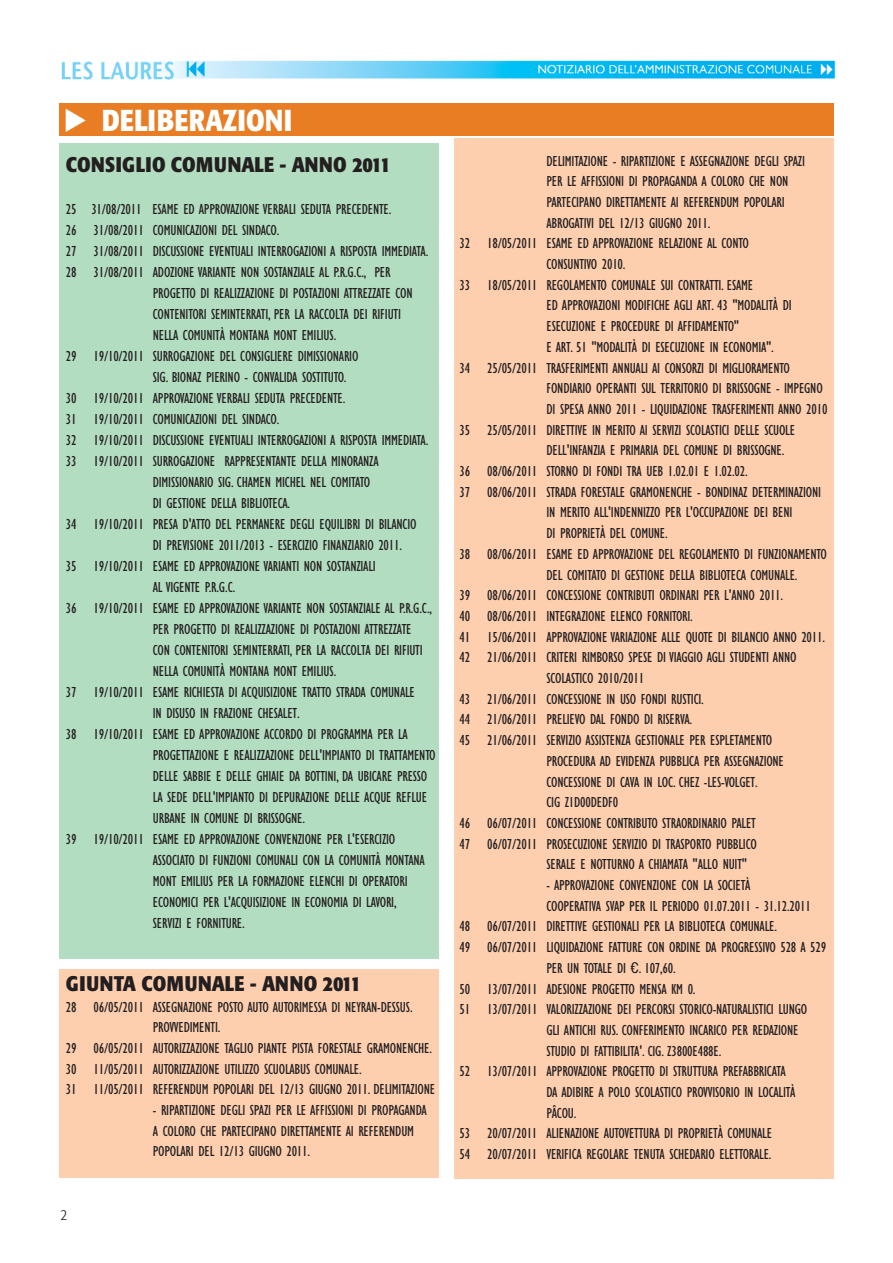
<style>
.page{position:relative;width:893px;height:1263px;background:#fff}
.page>*{position:absolute;margin:0;border:0;box-sizing:border-box;transform-origin:0 0}
.t1{font:700 30px "Formata";letter-spacing:.005em;color:#fff;scale:.85 1}
.t2{font:700 condensed 21px "Formata";letter-spacing:.01em;color:#231f20}
.t3{font:condensed 15px/20.7px "Gill Sans";letter-spacing:-.015em;color:#231f20}
.t4{font:300 condensed 15px "Formata";color:#231f20}
.s1{font-family:"Microsoft Sans Serif";font-stretch:normal}
</style>
<div class="page">
<img style="left:61px;top:60px;width:775px;height:20px">
<div style="left:454px;top:138px;width:379px;height:1041px;background:#fdcfaf"></div>
<div style="left:59px;top:143px;width:379px;height:815px;background:#b3ddc0"></div>
<div style="left:59px;top:970px;width:379px;height:208px;background:#fdcfaf"></div>
<div style="left:59px;top:104px;width:774px;height:32px;background:#e87d23"></div>
<h1 class="t1" style="left:102px;top:107px;width:226px">DELIBERAZIONI</h1>
<h2 class="t2" style="left:66px;top:156px;width:326px">CONSIGLIO COMUNALE - ANNO 2011</h2>
<p class="t3" style="left:66px;top:200px;width:327px">25 31/08/2011 ESAME ED APPROVAZIONE VERBALI SEDUTA PRECEDENTE.</p>
<p class="t3" style="left:66px;top:221px;width:215px">26 31/08/2011 COMUNICAZIONI DEL SINDACO.</p>
<p class="t3" style="left:66px;top:242px;width:364px">27 31/08/2011 DISCUSSIONE EVENTUALI INTERROGAZIONI A RISPOSTA IMMEDIATA.</p>
<p class="t3" style="left:66px;top:263px;width:326px">28 31/08/2011 ADOZIONE VARIANTE NON SOSTANZIALE AL P.R.G.C., PER</p>
<p class="t3" style="left:153px;top:284px;width:261px">PROGETTO DI REALIZZAZIONE DI POSTAZIONI ATTREZZATE CON</p>
<p class="t3" style="left:153px;top:305px;width:249px">CONTENITORI SEMINTERRATI, PER LA RACCOLTA DEI RIFIUTI</p>
<p class="t3" style="left:153px;top:326px;width:185px">NELLA COMUNITÀ MONTANA MONT EMILIUS.</p>
<p class="t3" style="left:66px;top:347px;width:294px">29 19/10/2011 SURROGAZIONE DEL CONSIGLIERE DIMISSIONARIO</p>
<p class="t3" style="left:153px;top:368px;width:195px">SIG. BIONAZ PIERINO - CONVALIDA SOSTITUTO.</p>
<p class="t3" style="left:66px;top:389px;width:281px">30 19/10/2011 APPROVAZIONE VERBALI SEDUTA PRECEDENTE.</p>
<p class="t3" style="left:66px;top:410px;width:215px">31 19/10/2011 COMUNICAZIONI DEL SINDACO.</p>
<p class="t3" style="left:66px;top:431px;width:364px">32 19/10/2011 DISCUSSIONE EVENTUALI INTERROGAZIONI A RISPOSTA IMMEDIATA.</p>
<p class="t3" style="left:66px;top:452px;width:314px">33 19/10/2011 SURROGAZIONE RAPPRESENTANTE DELLA MINORANZA</p>
<p class="t3" style="left:153px;top:473px;width:219px">DIMISSIONARIO SIG. CHAMEN MICHEL NEL COMITATO</p>
<p class="t3" style="left:153px;top:494px;width:139px">DI GESTIONE DELLA BIBLIOTECA.</p>
<p class="t3" style="left:66px;top:515px;width:352px">34 19/10/2011 PRESA D'ATTO DEL PERMANERE DEGLI EQUILIBRI DI BILANCIO</p>
<p class="t3" style="left:153px;top:536px;width:251px">DI PREVISIONE 2011/2013 - ESERCIZIO FINANZIARIO 2011.</p>
<p class="t3" style="left:66px;top:557px;width:311px">35 19/10/2011 ESAME ED APPROVAZIONE VARIANTI NON SOSTANZIALI</p>
<p class="t3" style="left:153px;top:578px;width:84px">AL VIGENTE P.R.G.C.</p>
<p class="t3" style="left:66px;top:599px;width:368px">36 19/10/2011 ESAME ED APPROVAZIONE VARIANTE NON SOSTANZIALE AL P.R.G.C.,</p>
<p class="t3" style="left:153px;top:620px;width:260px">PER PROGETTO DI REALIZZAZIONE DI POSTAZIONI ATTREZZATE</p>
<p class="t3" style="left:153px;top:641px;width:271px">CON CONTENITORI SEMINTERRATI, PER LA RACCOLTA DEI RIFIUTI</p>
<p class="t3" style="left:153px;top:662px;width:185px">NELLA COMUNITÀ MONTANA MONT EMILIUS.</p>
<p class="t3" style="left:66px;top:683px;width:351px">37 19/10/2011 ESAME RICHIESTA DI ACQUISIZIONE TRATTO STRADA COMUNALE</p>
<p class="t3" style="left:153px;top:704px;width:148px">IN DISUSO IN FRAZIONE CHESALET.</p>
<p class="t3" style="left:66px;top:725px;width:343px">38 19/10/2011 ESAME ED APPROVAZIONE ACCORDO DI PROGRAMMA PER LA</p>
<p class="t3" style="left:153px;top:746px;width:284px">PROGETTAZIONE E REALIZZAZIONE DELL'IMPIANTO DI TRATTAMENTO</p>
<p class="t3" style="left:153px;top:767px;width:276px">DELLE SABBIE E DELLE GHIAIE DA BOTTINI, DA UBICARE PRESSO</p>
<p class="t3" style="left:153px;top:788px;width:276px">LA SEDE DELL'IMPIANTO DI DEPURAZIONE DELLE ACQUE REFLUE</p>
<p class="t3" style="left:153px;top:809px;width:154px">URBANE IN COMUNE DI BRISSOGNE.</p>
<p class="t3" style="left:66px;top:830px;width:331px">39 19/10/2011 ESAME ED APPROVAZIONE CONVENZIONE PER L'ESERCIZIO</p>
<p class="t3" style="left:153px;top:851px;width:273px">ASSOCIATO DI FUNZIONI COMUNALI CON LA COMUNITÀ MONTANA</p>
<p class="t3" style="left:153px;top:872px;width:256px">MONT EMILIUS PER LA FORMAZIONE ELENCHI DI OPERATORI</p>
<p class="t3" style="left:153px;top:893px;width:245px">ECONOMICI PER L'ACQUISIZIONE IN ECONOMIA DI LAVORI,</p>
<p class="t3" style="left:153px;top:914px;width:93px">SERVIZI E FORNITURE.</p>
<h2 class="t2" style="left:66px;top:975px;width:297px">GIUNTA COMUNALE - ANNO 2011</h2>
<p class="t3" style="left:66px;top:998px;width:348px">28 06/05/2011 ASSEGNAZIONE POSTO AUTO AUTORIMESSA DI NEYRAN-DESSUS.</p>
<p class="t3" style="left:153px;top:1019px;width:69px">PROVVEDIMENTI.</p>
<p class="t3" style="left:66px;top:1039px;width:368px">29 06/05/2011 AUTORIZZAZIONE TAGLIO PIANTE PISTA FORESTALE GRAMONENCHE.</p>
<p class="t3" style="left:66px;top:1060px;width:297px">30 11/05/2011 AUTORIZZAZIONE UTILIZZO SCUOLABUS COMUNALE.</p>
<p class="t3" style="left:66px;top:1081px;width:371px">31 11/05/2011 REFERENDUM POPOLARI DEL 12/13 GIUGNO 2011. DELIMITAZIONE</p>
<p class="t3" style="left:153px;top:1101px;width:275px">- RIPARTIZIONE DEGLI SPAZI PER LE AFFISSIONI DI PROPAGANDA<br>A COLORO CHE PARTECIPANO DIRETTAMENTE AI REFERENDUM<br>POPOLARI DEL 12/13 GIUGNO 2011.</p>
<p class="t4" style="left:61px;top:1208px;width:8px">2</p>
<p class="t3" style="left:546px;top:152px;width:260px">DELIMITAZIONE - RIPARTIZIONE E ASSEGNAZIONE DEGLI SPAZI</p>
<p class="t3" style="left:546px;top:173px;width:243px">PER LE AFFISSIONI DI PROPAGANDA A COLORO CHE NON</p>
<p class="t3" style="left:546px;top:193px;width:240px">PARTECIPANO DIRETTAMENTE AI REFERENDUM POPOLARI</p>
<p class="t3" style="left:546px;top:214px;width:165px">ABROGATIVI DEL 12/13 GIUGNO 2011.</p>
<p class="t3" style="left:459px;top:235px;width:291px">32 18/05/2011 ESAME ED APPROVAZIONE RELAZIONE AL CONTO</p>
<p class="t3" style="left:546px;top:255px;width:80px">CONSUNTIVO 2010.</p>
<p class="t3" style="left:459px;top:276px;width:295px">33 18/05/2011 REGOLAMENTO COMUNALE SUI CONTRATTI. ESAME</p>
<p class="t3" style="left:546px;top:297px;width:247px">ED APPROVAZIONI MODIFICHE AGLI ART. 43 "MODALITÀ DI</p>
<p class="t3" style="left:546px;top:317px;width:194px">ESECUZIONE E PROCEDURE DI AFFIDAMENTO"</p>
<p class="t3" style="left:546px;top:338px;width:229px">E ART. 51 "MODALITÀ DI ESECUZIONE IN ECONOMIA".</p>
<p class="t3" style="left:459px;top:359px;width:332px">34 25/05/2011 TRASFERIMENTI ANNUALI AI CONSORZI DI MIGLIORAMENTO</p>
<p class="t3" style="left:546px;top:380px;width:278px">FONDIARIO OPERANTI SUL TERRITORIO DI BRISSOGNE - IMPEGNO</p>
<p class="t3" style="left:546px;top:400px;width:282px">DI SPESA ANNO 2011 - LIQUIDAZIONE TRASFERIMENTI ANNO 2010</p>
<p class="t3" style="left:459px;top:421px;width:337px">35 25/05/2011 DIRETTIVE IN MERITO AI SERVIZI SCOLASTICI DELLE SCUOLE</p>
<p class="t3" style="left:546px;top:442px;width:239px">DELL'INFANZIA E PRIMARIA DEL COMUNE DI BRISSOGNE.</p>
<p class="t3" style="left:459px;top:462px;width:290px">36 08/06/2011 STORNO DI FONDI TRA UEB 1.02.01 E 1.02.02.</p>
<p class="t3" style="left:459px;top:483px;width:363px">37 08/06/2011 STRADA FORESTALE GRAMONENCHE - BONDINAZ DETERMINAZIONI</p>
<p class="t3" style="left:546px;top:504px;width:247px">IN MERITO ALL'INDENNIZZO PER L'OCCUPAZIONE DEI BENI</p>
<p class="t3" style="left:546px;top:524px;width:123px">DI PROPRIETÀ DEL COMUNE.</p>
<p class="t3" style="left:459px;top:545px;width:369px">38 08/06/2011 ESAME ED APPROVAZIONE DEL REGOLAMENTO DI FUNZIONAMENTO</p>
<p class="t3" style="left:546px;top:566px;width:253px">DEL COMITATO DI GESTIONE DELLA BIBLIOTECA COMUNALE.</p>
<p class="t3" style="left:459px;top:587px;width:325px">39 08/06/2011 CONCESSIONE CONTRIBUTI ORDINARI PER L'ANNO 2011.</p>
<p class="t3" style="left:459px;top:607px;width:235px">40 08/06/2011 INTEGRAZIONE ELENCO FORNITORI.</p>
<p class="t3" style="left:459px;top:628px;width:367px">41 15/06/2011 APPROVAZIONE VARIAZIONE ALLE QUOTE DI BILANCIO ANNO 2011.</p>
<p class="t3" style="left:459px;top:649px;width:338px">42 21/06/2011 CRITERI RIMBORSO SPESE DI VIAGGIO AGLI STUDENTI ANNO</p>
<p class="t3" style="left:546px;top:669px;width:99px">SCOLASTICO 2010/2011</p>
<p class="t3" style="left:459px;top:690px;width:246px">43 21/06/2011 CONCESSIONE IN USO FONDI RUSTICI.</p>
<p class="t3" style="left:459px;top:711px;width:234px">44 21/06/2011 PRELIEVO DAL FONDO DI RISERVA.</p>
<p class="t3" style="left:459px;top:731px;width:314px">45 21/06/2011 SERVIZIO ASSISTENZA GESTIONALE PER ESPLETAMENTO</p>
<p class="t3" style="left:546px;top:752px;width:239px">PROCEDURA AD EVIDENZA PUBBLICA PER ASSEGNAZIONE</p>
<p class="t3" style="left:546px;top:773px;width:213px">CONCESSIONE DI CAVA IN LOC. CHEZ -LES-VOLGET.</p>
<p class="t3" style="left:546px;top:794px;width:73px">CIG Z1D00DEDF0</p>
<p class="t3" style="left:459px;top:814px;width:298px">46 06/07/2011 CONCESSIONE CONTRIBUTO STRAORDINARIO PALET</p>
<p class="t3" style="left:459px;top:835px;width:299px">47 06/07/2011 PROSECUZIONE SERVIZIO DI TRASPORTO PUBBLICO</p>
<p class="t3" style="left:546px;top:856px;width:202px">SERALE E NOTTURNO A CHIAMATA "ALLO NUIT"</p>
<p class="t3" style="left:546px;top:876px;width:205px">- APPROVAZIONE CONVENZIONE CON LA SOCIETÀ</p>
<p class="t3" style="left:546px;top:897px;width:266px">COOPERATIVA SVAP PER IL PERIODO 01.07.2011 - 31.12.2011</p>
<p class="t3" style="left:459px;top:918px;width:319px">48 06/07/2011 DIRETTIVE GESTIONALI PER LA BIBLIOTECA COMUNALE.</p>
<p class="t3" style="left:459px;top:938px;width:368px">49 06/07/2011 LIQUIDAZIONE FATTURE CON ORDINE DA PROGRESSIVO 528 A 529</p>
<p class="t3" style="left:546px;top:959px;width:131px">PER UN TOTALE DI <span class="s1">€</span>. 107,60.</p>
<p class="t3" style="left:459px;top:980px;width:238px">50 13/07/2011 ADESIONE PROGETTO MENSA KM 0.</p>
<p class="t3" style="left:459px;top:1001px;width:349px">51 13/07/2011 VALORIZZAZIONE DEI PERCORSI STORICO-NATURALISTICI LUNGO</p>
<p class="t3" style="left:546px;top:1021px;width:253px">GLI ANTICHI RUS. CONFERIMENTO INCARICO PER REDAZIONE</p>
<p class="t3" style="left:546px;top:1042px;width:176px">STUDIO DI FATTIBILITA'. CIG. Z3800E488E.</p>
<p class="t3" style="left:459px;top:1063px;width:328px">52 13/07/2011 APPROVAZIONE PROGETTO DI STRUTTURA PREFABBRICATA</p>
<p class="t3" style="left:546px;top:1083px;width:250px">DA ADIBIRE A POLO SCOLASTICO PROVVISORIO IN LOCALITÀ</p>
<p class="t3" style="left:546px;top:1104px;width:31px">PÂCOU.</p>
<p class="t3" style="left:459px;top:1125px;width:314px">53 20/07/2011 ALIENAZIONE AUTOVETTURA DI PROPRIETÀ COMUNALE</p>
<p class="t3" style="left:459px;top:1145px;width:314px">54 20/07/2011 VERIFICA REGOLARE TENUTA SCHEDARIO ELETTORALE.</p>
</div>
